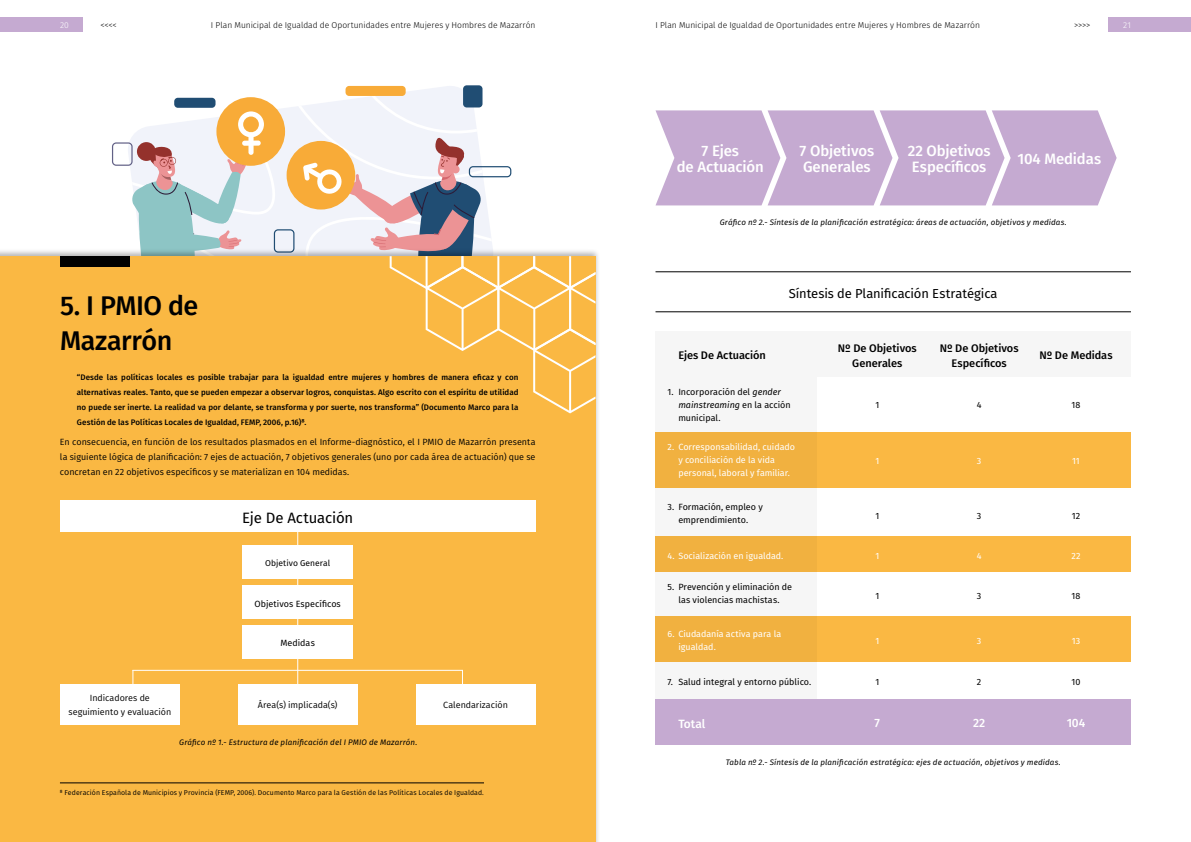
<style>
.page{position:relative;width:1191px;height:842px;background:#fff}
.page>*{position:absolute;margin:0;border:0;box-sizing:border-box;transform-origin:0 0}
.t1{font:500 27px/35px "Fira Sans";letter-spacing:-.02em;color:#000}
.t2{font:500 15px/16px "Fira Sans";letter-spacing:-.01em;color:#fff}
.t3{font:15px "Fira Sans";letter-spacing:-.01em;color:#000}
.t4{font:13px "Fira Sans";letter-spacing:-.005em;color:#000}
.t5{font:500 12px "Fira Sans";letter-spacing:-.005em;color:#fff}
.t6{font:500 11px/15px "Fira Sans";letter-spacing:-.005em;color:#000;text-align:center}
.t7{font:9px/15px "Fira Sans";color:#000;text-align:justify}
.t8{font:9px/13px "Fira Sans";color:#000}
.t9{font:9px/13px "Fira Sans";color:#fff}
.t10{font:300 8.5px "Fira Sans";color:#000}
.t11{font:8.5px "Fira Sans";color:#000}
.t12{font:300 8.5px "Fira Sans";color:#fff}
.t13{font:500 8px/15px "Fira Sans";letter-spacing:.005em;color:#000;text-align:justify}
.t14{font:italic 8px "Fira Sans";letter-spacing:.01em;color:#000}
.t15{font:7px "Fira Sans";letter-spacing:.01em;color:#000}
.s1{font-style:italic}
</style>
<div class="page">
<svg style="left:346px;top:85px;width:137px;height:11px"></svg>
<div style="left:345px;top:86px;width:61px;height:10px;background:#f8ab38;border-radius:4px"></div>
<div style="left:463px;top:85px;width:19px;height:22px;background:#204d73;border-radius:4px"></div>
<div style="left:0;top:256px;width:595px;height:586px;background:#fab843"></div>
<div style="left:655px;top:332px;width:161px;height:367px;background:#f6f6f6"></div>
<div style="left:655px;top:537px;width:476px;height:35px;background:#fab843"></div>
<div style="left:655px;top:432px;width:476px;height:56px;background:#fab843"></div>
<div style="left:655px;top:617px;width:476px;height:45px;background:#fab843"></div>
<div style="left:655px;top:332px;width:476px;height:45px;background:#f6f6f6"></div>
<div style="left:655px;top:699px;width:476px;height:45px;background:#c5aad1"></div>
<div style="left:60px;top:256px;width:69px;height:10px;background:#000"></div>
<svg style="left:655px;top:110px;width:461px;height:95px;background:#c9b1d4"></svg>
<svg style="left:112px;top:96px;width:483px;height:317px"></svg>
<hr style="left:655px;top:312px;width:476px;height:1px;background:#000">
<hr style="left:655px;top:272px;width:476px;height:1px;background:#000">
<hr style="left:297px;top:516px;width:1px;height:191px;background:#fff">
<hr style="left:462px;top:670px;width:1px;height:37px;background:#fff">
<hr style="left:132px;top:670px;width:1px;height:37px;background:#fff">
<hr style="left:132px;top:670px;width:331px;height:1px;background:#fff">
<div style="left:60px;top:501px;width:475px;height:31px;background:#fff"></div>
<div style="left:60px;top:684px;width:119px;height:40px;background:#fff"></div>
<div style="left:242px;top:585px;width:111px;height:34px;background:#fff"></div>
<div style="left:242px;top:625px;width:111px;height:33px;background:#fff"></div>
<div style="left:238px;top:684px;width:119px;height:40px;background:#fff"></div>
<div style="left:416px;top:684px;width:119px;height:40px;background:#fff"></div>
<div style="left:242px;top:545px;width:111px;height:34px;background:#fff"></div>
<hr style="left:60px;top:783px;width:424px;height:1px;background:#000">
<div style="left:0;top:17px;width:83px;height:15px;background:#c5aad1"></div>
<div style="left:1108px;top:17px;width:83px;height:15px;background:#c5aad1"></div>
<p class="t12" style="left:60px;top:19px;width:10px">20</p>
<p class="t10" style="left:101px;top:19px;width:18px">&lt;&lt;&lt;&lt;</p>
<p class="t10" style="left:211px;top:19px;width:326px">I Plan Municipal de Igualdad de Oportunidades entre Mujeres y Hombres de Mazarrón</p>
<p class="t10" style="left:655px;top:19px;width:326px">I Plan Municipal de Igualdad de Oportunidades entre Mujeres y Hombres de Mazarrón</p>
<p class="t10" style="left:1074px;top:19px;width:18px">&gt;&gt;&gt;&gt;</p>
<p class="t12" style="left:1123px;top:19px;width:9px">21</p>
<h2 class="t2" style="left:677px;top:142px;width:88px;text-align:center">7 Ejes<br>de Actuación</h2>
<h2 class="t2" style="left:799px;top:142px;width:76px">7 Objetivos<br>Generales</h2>
<h2 class="t2" style="left:907px;top:142px;width:84px">22 Objetivos<br>Específicos</h2>
<h2 class="t2" style="left:1017px;top:150px;width:85px">104 Medidas</h2>
<h1 class="t1" style="left:60px;top:287px;width:140px">5. I PMIO de<br>Mazarrón</h1>
<p class="t13" style="left:77px;top:369px;width:443px">“Desde las políticas locales es posible trabajar para la igualdad entre mujeres y hombres de manera eficaz y con alternativas reales. Tanto, que se pueden empezar a observar logros, conquistas. Algo escrito con el espíritu de utilidad no puede ser inerte. La realidad va por delante, se transforma y por suerte, nos transforma” (Documento Marco para la Gestión de las Políticas Locales de Igualdad, FEMP, 2006, p.16)⁸.</p>
<p class="t7" style="left:60px;top:434px;width:477px">En consecuencia, en función de los resultados plasmados en el Informe-diagnóstico, el I PMIO de Mazarrón presenta la siguiente lógica de planificación: 7 ejes de actuación, 7 objetivos generales (uno por cada área de actuación) que se concretan en 22 objetivos específicos y se materializan en 104 medidas.</p>
<h2 class="t3" style="left:242px;top:507px;width:113px">Eje De Actuación</h2>
<p class="t11" style="left:265px;top:557px;width:66px">Objetivo General</p>
<p class="t8" style="left:255px;top:597px;width:88px">Objetivos Específicos</p>
<p class="t8" style="left:281px;top:636px;width:36px">Medidas</p>
<p class="t7" style="left:68px;top:691px;width:104px;line-height:14px;text-align:center">Indicadores de seguimiento y evaluación</p>
<p class="t7" style="left:258px;top:698px;width:81px">Área(s) implicada(s)</p>
<p class="t7" style="left:443px;top:698px;width:66px">Calendarización</p>
<p class="t14" style="left:179px;top:736px;width:239px">Gráfico nº 1.- Estructura de planificación del I PMIO de Mazarrón.</p>
<p class="t15" style="left:60px;top:787px;width:425px">⁸ Federación Española de Municipios y Provincia (FEMP, 2006). Documento Marco para la Gestión de las Políticas Locales de Igualdad.</p>
<p class="t14" style="left:720px;top:216px;width:348px">Gráfico nº 2.- Síntesis de la planificación estratégica: áreas de actuación, objetivos y medidas.</p>
<h3 class="t6" style="left:678px;top:347px;width:89px">Ejes De Actuación</h3>
<h3 class="t4" style="left:789px;top:283px;width:210px">Síntesis de Planificación Estratégica</h3>
<h3 class="t6" style="left:838px;top:340px;width:80px">Nº De Objetivos<br>Generales</h3>
<h3 class="t6" style="left:939px;top:340px;width:80px">Nº De Objetivos<br>Específicos</h3>
<h3 class="t6" style="left:1039px;top:347px;width:75px">Nº De Medidas</h3>
<p class="t8" style="left:678px;top:385px;width:114px">Incorporación del <span class="s1">gender mainstreaming</span> en la acción municipal.</p>
<p class="t8" style="left:667px;top:385px;width:8px">1.</p>
<p class="t9" style="left:678px;top:440px;width:118px">Corresponsabilidad, cuidado y conciliación de la vida personal, laboral y familiar.</p>
<p class="t8" style="left:678px;top:500px;width:86px">Formación, empleo y emprendimiento.</p>
<p class="t9" style="left:667px;top:440px;width:8px">2.</p>
<p class="t8" style="left:667px;top:500px;width:8px">3.</p>
<p class="t9" style="left:667px;top:549px;width:117px">4. Socialización en igualdad.</p>
<p class="t8" style="left:678px;top:580px;width:115px">Prevención y eliminación de las violencias machistas.</p>
<p class="t8" style="left:667px;top:580px;width:8px">5.</p>
<p class="t9" style="left:667px;top:627px;width:115px">6. Ciudadanía activa para la</p>
<p class="t9" style="left:678px;top:640px;width:39px">igualdad.</p>
<p class="t8" style="left:678px;top:675px;width:134px">Salud integral y entorno público.</p>
<p class="t8" style="left:667px;top:675px;width:7px">7.</p>
<h3 class="t5" style="left:678px;top:714px;width:28px">Total</h3>
<p class="t8" style="left:875px;top:398px;width:5px">1</p>
<p class="t8" style="left:976px;top:398px;width:6px">4</p>
<p class="t8" style="left:1071px;top:398px;width:10px">18</p>
<p class="t9" style="left:875px;top:454px;width:5px">1</p>
<p class="t9" style="left:977px;top:454px;width:6px">3</p>
<p class="t9" style="left:1072px;top:454px;width:9px">11</p>
<p class="t8" style="left:875px;top:509px;width:5px">1</p>
<p class="t8" style="left:977px;top:509px;width:6px">3</p>
<p class="t8" style="left:1072px;top:509px;width:10px">12</p>
<p class="t9" style="left:875px;top:549px;width:5px">1</p>
<p class="t9" style="left:976px;top:549px;width:6px">4</p>
<p class="t9" style="left:1071px;top:549px;width:11px">22</p>
<p class="t8" style="left:875px;top:589px;width:5px">1</p>
<p class="t8" style="left:977px;top:589px;width:6px">3</p>
<p class="t8" style="left:1071px;top:589px;width:10px">18</p>
<p class="t9" style="left:875px;top:634px;width:5px">1</p>
<p class="t9" style="left:977px;top:634px;width:6px">3</p>
<p class="t9" style="left:1071px;top:634px;width:10px">13</p>
<p class="t8" style="left:875px;top:675px;width:5px">1</p>
<p class="t8" style="left:977px;top:675px;width:6px">2</p>
<p class="t8" style="left:1071px;top:675px;width:10px">10</p>
<h3 class="t5" style="left:874px;top:713px;width:7px">7</h3>
<h3 class="t5" style="left:973px;top:713px;width:14px">22</h3>
<h3 class="t5" style="left:1066px;top:713px;width:20px">104</h3>
<p class="t14" style="left:726px;top:756px;width:336px">Tabla nº 2.- Síntesis de la planificación estratégica: ejes de actuación, objetivos y medidas.</p>
</div>
